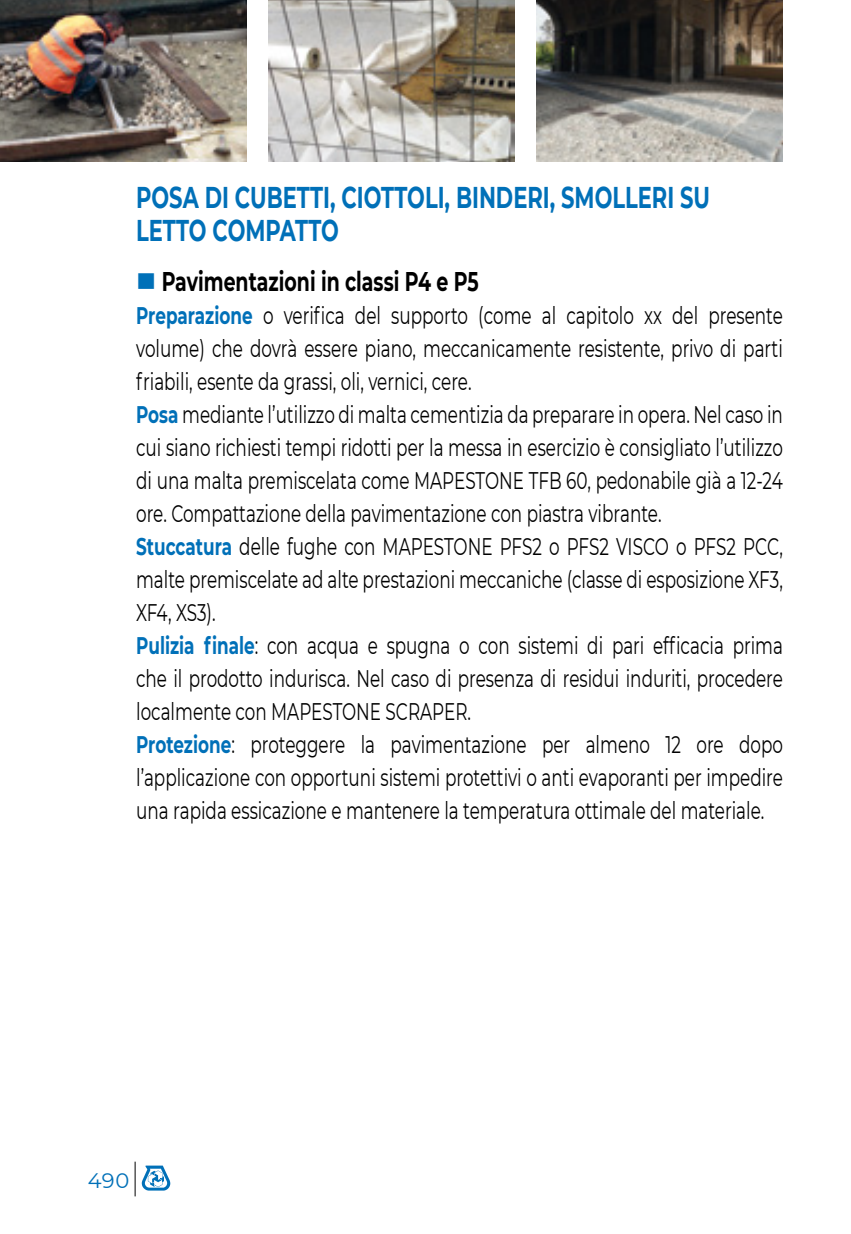
<style>
.page{position:relative;width:851px;height:1234px;background:#fff}
.page>*{position:absolute;margin:0;border:0;box-sizing:border-box;transform-origin:0 0}
.t1{font:700 30px/33px "Montserrat";color:#0070b8;scale:.7 1}
.t2{font:700 27px "Montserrat";color:#000;scale:.7 1}
.t3{font:24px/33px "Montserrat";color:#000;scale:.7 1}
.t4{font:21px "Montserrat";color:#0070b8}
.s1{font-weight:700;color:#0070b8}
</style>
<div class="page">
<svg style="left:142px;top:1165px;width:28px;height:25px"></svg>
<hr style="left:135px;top:1161px;width:1px;height:35px;background:#000">
<img style="left:536px;top:0;width:246px;height:162px">
<img style="left:268px;top:0;width:246px;height:162px">
<img style="left:0;top:0;width:247px;height:162px">
<p class="t1" style="left:136px;top:179px;width:821px">POSA DI CUBETTI, CIOTTOLI, BINDERI, SMOLLERI SU<br>LETTO COMPATTO</p>
<p class="t2" style="left:162px;top:262px;width:454px">Pavimentazioni in classi P4 e P5</p>
<p class="t3" style="left:136px;top:298px;width:925px"><span class="s1">Preparazione</span> o verifica del supporto (come al capitolo xx del presente volume) che dovrà essere piano, meccanicamente resistente, privo di parti friabili, esente da grassi, oli, vernici, cere.<br><span class="s1">Posa</span> mediante l’utilizzo di malta cementizia da preparare in opera. Nel caso in cui siano richiesti tempi ridotti per la messa in esercizio è consigliato l’utilizzo di una malta premiscelata come MAPESTONE TFB 60, pedonabile già a 12-24 ore. Compattazione della pavimentazione con piastra vibrante.<br><span class="s1">Stuccatura</span> delle fughe con MAPESTONE PFS2 o PFS2 VISCO o PFS2 PCC, malte premiscelate ad alte prestazioni meccaniche (classe di esposizione XF3, XF4, XS3).<br><span class="s1">Pulizia finale</span>: con acqua e spugna o con sistemi di pari efficacia prima che il prodotto indurisca. Nel caso di presenza di residui induriti, procedere localmente con MAPESTONE SCRAPER.<br><span class="s1">Protezione</span>: proteggere la pavimentazione per almeno 12 ore dopo l’applicazione con opportuni sistemi protettivi o anti evaporanti per impedire una rapida essicazione e mantenere la temperatura ottimale del materiale.</p>
<p class="t4" style="left:88px;top:1165px;width:43px">490</p>
</div>
